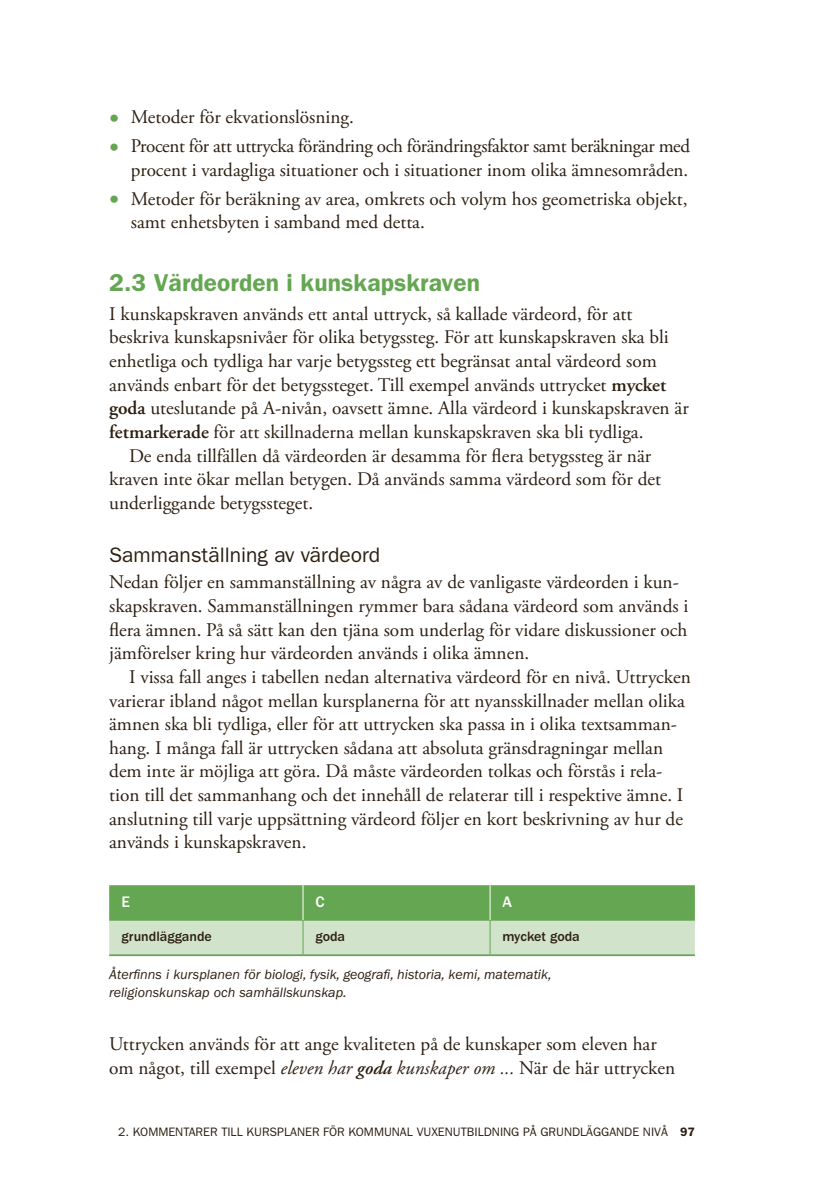
<style>
.page{position:relative;width:819px;height:1201px;background:#fff}
.page>*{position:absolute;margin:0;border:0;box-sizing:border-box;transform-origin:0 0}
.t1{font:600 24.5px "Franklin Gothic LT";letter-spacing:.005em;color:#65a652}
.t2{font:21px "Franklin Gothic LT";color:#2d1f11}
.t3{font:19.25px/23.6px "Adobe Garamond Pro";color:#2d1f11}
.t4{font:19.25px/23.6px "Adobe Garamond Pro";letter-spacing:-.02em;color:#2d1f11;text-align:right}
.t5{font:500 15.75px "Franklin Gothic LT";color:#fff}
.t6{font:italic 14px/17.5px "Franklin Gothic LT";color:#2d1f11}
.t7{font:500 14px "Franklin Gothic LT";color:#2d1f11}
.t8{font:12.25px "Franklin Gothic LT";color:#2d1f11}
.s1{font-size:26.25px;color:#65a652}
.s2{font-weight:600}
.s3{font-style:italic}
.s4{font-weight:600;font-style:italic}
</style>
<div class="page">
<svg style="left:109px;top:885px;width:585px;height:69px;background:#99c48d"></svg>
<hr style="left:303px;top:920px;width:1px;height:34px;background:#65a652">
<hr style="left:489px;top:920px;width:1px;height:34px;background:#65a652">
<hr style="left:109px;top:920px;width:194px;height:1px;background:#65a652">
<hr style="left:303px;top:920px;width:187px;height:1px;background:#65a652">
<hr style="left:490px;top:920px;width:204px;height:1px;background:#65a652">
<hr style="left:109px;top:954px;width:194px;height:2px;background:#65a652">
<hr style="left:303px;top:954px;width:187px;height:2px;background:#65a652">
<hr style="left:490px;top:954px;width:204px;height:2px;background:#65a652">
<hr style="left:303px;top:885px;width:1px;height:35px;background:#fff">
<hr style="left:489px;top:885px;width:1px;height:35px;background:#fff">
<p class="t3" style="left:109px;top:106px;width:246px"><span class="s1">•</span> Metoder för ekvationslösning.</p>
<p class="t4" style="left:109px;top:135px;width:582px"><span class="s1">•</span> Procent för att uttrycka förändring och förändringsfaktor samt beräkningar med procent i vardagliga situationer och i situationer inom olika ämnesområden.</p>
<p class="t3" style="left:131px;top:187px;width:558px;text-indent:-22px"><span class="s1">•</span> Metoder för beräkning av area, omkrets och volym hos geometriska objekt, samt enhetsbyten i samband med detta.</p>
<p class="t1" style="left:109px;top:268px;width:372px">2.3 Värdeorden i kunskapskraven</p>
<p class="t3" style="left:109px;top:302px;width:524px">I kunskapskraven används ett antal uttryck, så kallade värdeord, för att</p>
<p class="t3" style="left:109px;top:326px;width:561px">beskriva kunskapsnivåer för olika betygssteg. För att kunskapskraven ska bli</p>
<p class="t3" style="left:109px;top:350px;width:549px">enhetliga och tydliga har varje betygssteg ett begränsat antal värdeord som</p>
<p class="t3" style="left:109px;top:373px;width:558px">används enbart för det betygssteget. Till exempel används uttrycket <span class="s2">mycket</span></p>
<p class="t3" style="left:109px;top:397px;width:581px"><span class="s2">goda</span> uteslutande på A-nivån, oavsett ämne. Alla värdeord i kunskapskraven är</p>
<p class="t3" style="left:109px;top:421px;width:536px"><span class="s2">fetmarkerade</span> för att skillnaderna mellan kunskapskraven ska bli tydliga.</p>
<p class="t3" style="left:129px;top:444px;width:523px">De enda tillfällen då värdeorden är desamma för flera betygssteg är när</p>
<p class="t3" style="left:109px;top:468px;width:553px">kraven inte ökar mellan betygen. Då används samma värdeord som för det</p>
<p class="t3" style="left:109px;top:491px;width:205px">underliggande betygssteget.</p>
<p class="t2" style="left:109px;top:543px;width:272px">SAMMANSTÄLLNING AV VÄRDEORD</p>
<p class="t3" style="left:109px;top:571px;width:580px">Nedan följer en sammanställning av några av de vanligaste värdeorden i kun&shy;skapskraven. Sammanställningen rymmer bara sådana värdeord som används i flera ämnen. På så sätt kan den tjäna som underlag för vidare diskussioner och jämförelser kring hur värdeorden används i olika ämnen.</p>
<p class="t3" style="left:109px;top:665px;width:583px;text-indent:20px">I vissa fall anges i tabellen nedan alternativa värdeord för en nivå. Uttrycken varierar ibland något mellan kursplanerna för att nyansskillnader mellan olika ämnen ska bli tydliga, eller för att uttrycken ska passa in i olika textsamman&shy;hang. I många fall är uttrycken sådana att absoluta gränsdragningar mellan dem inte är möjliga att göra. Då måste värdeorden tolkas och förstås i rela&shy;tion till det sammanhang och det innehåll de relaterar till i respektive ämne. I anslutning till varje uppsättning värdeord följer en kort beskrivning av hur de används i kunskapskraven.</p>
<p class="t5" style="left:122px;top:893px;width:10px">E</p>
<p class="t5" style="left:315px;top:893px;width:11px">C</p>
<p class="t5" style="left:502px;top:893px;width:11px">A</p>
<p class="t7" style="left:122px;top:928px;width:92px">grundläggande</p>
<p class="t7" style="left:315px;top:928px;width:31px">goda</p>
<p class="t7" style="left:502px;top:928px;width:79px">mycket goda</p>
<p class="t6" style="left:109px;top:965px;width:444px">Återfinns i kursplanen för biologi, fysik, geografi, historia, kemi, matematik, religionskunskap och samhällskunskap.</p>
<p class="t3" style="left:109px;top:1032px;width:567px">Uttrycken används för att ange kvaliteten på de kunskaper som eleven har om något, till exempel <span class="s3">eleven har</span> <span class="s4">goda</span> <span class="s3">kunskaper om ...</span> När de här uttrycken</p>
<p class="t8" style="left:118px;top:1125px;width:40px">2. KOMME</p>
<p class="t8" style="left:175px;top:1125px;width:29px">NTARER</p>
<p class="t8" style="left:221px;top:1125px;width:475px">TILL KURSPLANER FÖR KOMM UNAL VUXENUTBILDNING PÅ GRUNDLÄGGANDE NIVÅ <span class="s2">97</span></p>
</div>
